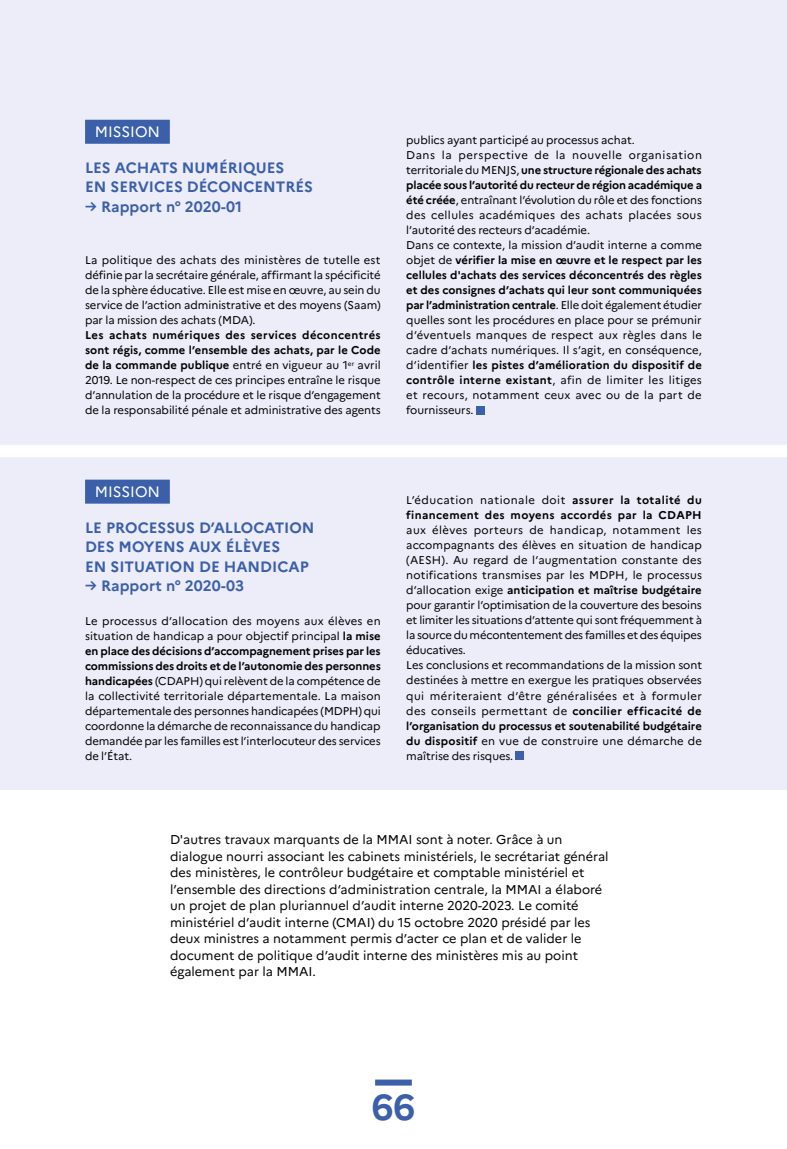
<style>
.page{position:relative;width:787px;height:1149px;background:#fff}
.page>*{position:absolute;margin:0;border:0;box-sizing:border-box;transform-origin:0 0}
.t1{font:700 36px "Marianne";color:#3b5fa9}
.t2{font:700 15px/19.5px "Marianne";color:#3b5fa9}
.t3{font:15px "Marianne";color:#fff}
.t4{font:12.75px/16.5px "Marianne";color:#000}
.t5{font:11.25px/15px "Marianne";letter-spacing:.005em;color:#000;text-align:justify}
.t6{font:700 11.25px/15px "Marianne";letter-spacing:.035em;color:#000}
.s1{font-size:18px;color:#3b5fa9}
.s2{font-weight:700}
.s3{font-weight:400}
</style>
<div class="page">
<div style="left:375px;top:1079px;width:37px;height:6px;background:#3b5fa9"></div>
<div style="left:0;top:0;width:787px;height:444px;background:#ecedf8"></div>
<div style="left:476px;top:405px;width:8px;height:9px;background:#3b5fa9"></div>
<div style="left:85px;top:120px;width:85px;height:24px;background:#3b5fa9"></div>
<div style="left:0;top:456px;width:787px;height:333px;background:#ecedf8"></div>
<div style="left:515px;top:750px;width:9px;height:9px;background:#3b5fa9"></div>
<div style="left:85px;top:479px;width:85px;height:24px;background:#3b5fa9"></div>
<h2 class="t3" style="left:95px;top:122px;width:76px">MISSION <span class="s1">.</span></h2>
<h2 class="t2" style="left:85px;top:158px;width:229px">LES ACHATS NUMÉRIQUES<br>EN SERVICES DÉCONCENTRÉS</h2>
<h2 class="t2" style="left:85px;top:197px;width:158px">→ Rapport n° 2020-01</h2>
<p class="t5" style="left:85px;top:252px;width:297px">La politique des achats des ministères de tutelle est définie par la secrétaire générale, affirmant la spécificité de la sphère éducative. Elle est mise en œuvre, au sein du service de l’action administrative et des moyens (Saam) par la mission des achats (MDA).</p>
<p class="t5" style="left:85px;top:327px;width:297px"><span class="s2">Les achats numériques des services déconcentrés sont régis, comme l’ensemble des achats, par le Code de la commande publique</span> entré en vigueur au 1<sup>er</sup> avril 2019. Le non-respect de ces principes entraîne le risque d’annulation de la procédure et le risque d’engagement de la responsabilité pénale et administrative des agents</p>
<p class="t5" style="left:406px;top:132px;width:297px;text-align:left">publics ayant participé au processus achat.<br>Dans la perspective de la nouvelle organisation territoriale du MENJS, <span class="s2">une structure régionale des achats placée sous l’autorité du recteur de région académique a été créée</span>, entraînant l’évolution du rôle et des fonctions des cellules académiques des achats placées sous l’autorité des recteurs d’académie.<br>Dans ce contexte, la mission d’audit interne a comme objet de <span class="s2">vérifier la mise en œuvre et le respect par les cellules d'achats des services déconcentrés des règles et des consignes d’achats qui leur sont communiquées par l’administration centrale</span>. Elle doit également étudier quelles sont les procédures en place pour se prémunir d’éventuels manques de respect aux règles dans le cadre d’achats numériques. Il s’agit, en conséquence, d’identifier <span class="s2">les pistes d’amélioration du dispositif de contrôle interne existant</span>, afin de limiter les litiges et recours, notamment ceux avec ou de la part de fournisseurs.</p>
<h2 class="t3" style="left:95px;top:482px;width:76px">MISSION <span class="s1">.</span></h2>
<h2 class="t2" style="left:85px;top:517px;width:231px">LE PROCESSUS D’ALLOCATION<br>DES MOYENS AUX ÉLÈVES<br>EN SITUATION DE HANDICAP</h2>
<h2 class="t2" style="left:85px;top:576px;width:160px">→ Rapport n° 2020-03</h2>
<p class="t5" style="left:85px;top:612px;width:297px">Le processus d’allocation des moyens aux élèves en situation de handicap a pour objectif principal <span class="s2">la mise en place des décisions d’accompagnement prises par les commissions des droits et de l’autonomie des personnes handicapées</span> (CDAPH) qui relèvent de la compétence de la collectivité territoriale départementale. La maison départementale des personnes handicapées (MDPH) qui coordonne la démarche de reconnaissance du handicap demandée par les familles est l’interlocuteur des services de l’État.</p>
<p class="t6" style="left:406px;top:492px;width:297px"><span class="s3">L’éducation nationale doit</span> assurer la totalité du financement des moyens accordés par la CDAPH</p>
<p class="t5" style="left:406px;top:522px;width:297px;text-align:left">aux élèves porteurs de handicap, notamment les accompagnants des élèves en situation de handicap (AESH). Au regard de l’augmentation constante des notifications transmises par les MDPH, le processus d’allocation exige <span class="s2">anticipation et maîtrise budgétaire </span>pour garantir l’optimisation de la couverture des besoins et limiter les situations d’attente qui sont fréquemment à la source du mécontentement des familles et des équipes éducatives.<br>Les conclusions et recommandations de la mission sont destinées à mettre en exergue les pratiques observées qui mériteraient d’être généralisées et à formuler des conseils permettant de <span class="s2">concilier efficacité de l’organisation du processus et soutenabilité budgétaire du dispositif</span> en vue de construire une démarche de maîtrise des risques.</p>
<p class="t4" style="left:170px;top:831px;width:440px">D'autres travaux marquants de la MMAI sont à noter. Grâce à un dialogue nourri associant les cabinets ministériels, le secrétariat général des ministères, le contrôleur budgétaire et comptable ministériel et l’ensemble des directions d’administration centrale, la MMAI a élaboré un projet de plan pluriannuel d’audit interne 2020-2023. Le comité ministériel d’audit interne (CMAI) du 15 octobre 2020 présidé par les deux ministres a notamment permis d’acter ce plan et de valider le document de politique d’audit interne des ministères mis au point également par la MMAI.</p>
<h1 class="t1" style="left:372px;top:1084px;width:45px">66</h1>
</div>
